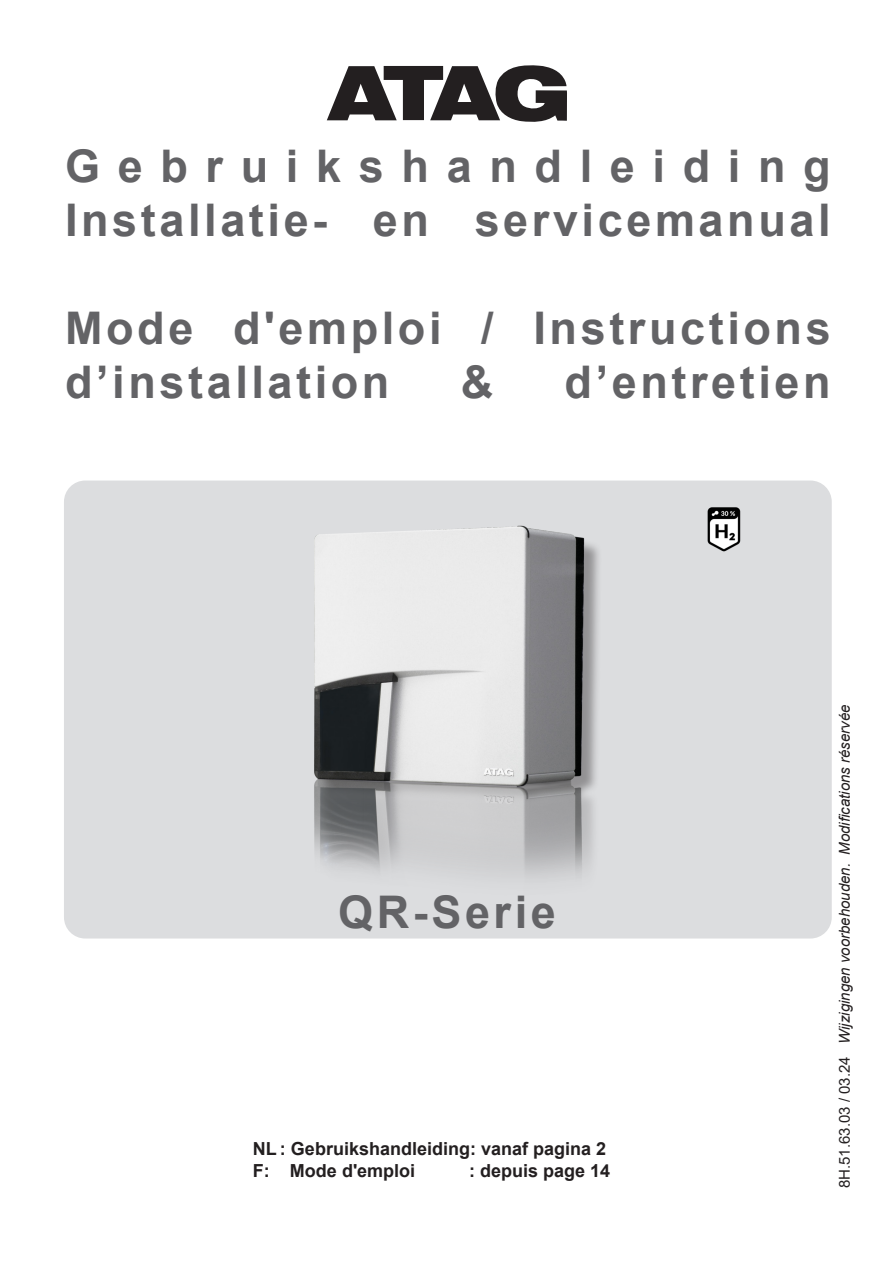
<style>
.page{position:relative;width:893px;height:1263px;background:#fff}
.page>*{position:absolute;margin:0;border:0;box-sizing:border-box;transform-origin:0 0}
.t1{font:700 45px "Arial";letter-spacing:.08em;color:#636366}
.t2{font:700 45px "Arial";letter-spacing:.39em;color:#636366}
.Bijschrift{font:700 18px "Arial";color:#231f20}
.Gewone_tekst_vooraan{font:italic 15px "Arial";color:#231f20}
.s1{font-style:normal}
</style>
<div class="page">
<svg style="left:327px;top:65px;width:240px;height:57px"></svg>
<div style="left:64px;top:480px;width:768px;height:458px;background:#dcdddf;border-radius:21px"></div>
<img style="left:288px;top:480px;width:320px;height:398px">
<img style="left:707px;top:507px;width:34px;height:45px">
<p class="t2" style="left:65px;top:135px;width:767px">Gebruikshandleiding</p>
<p class="t1" style="left:65px;top:189px;width:767px">Installatie- en servicemanual</p>
<p class="t1" style="left:65px;top:297px;width:767px">Mode d'emploi / Instructions</p>
<p class="t1" style="left:65px;top:351px;width:326px">d’installation</p>
<p class="t1" style="left:461px;top:351px;width:34px">&amp;</p>
<p class="t1" style="left:565px;top:351px;width:268px">d’entretien</p>
<p class="t1" style="left:338px;top:881px;width:219px">QR-Serie</p>
<p class="Bijschrift" style="left:253px;top:1136px;width:355px">NL : Gebruikshandleiding: vanaf pagina 2</p>
<p class="Bijschrift" style="left:253px;top:1157px;width:164px">F: Mode d'emploi</p>
<p class="Bijschrift" style="left:469px;top:1157px;width:143px">: depuis page 14</p>
<p class="Gewone_tekst_vooraan" style="left:835px;top:1188px;width:485px;rotate:-90deg"><span class="s1">8H.51.63.03 / 03.24</span> Wijzigingen voorbehouden. Modifications réservée</p>
</div>
